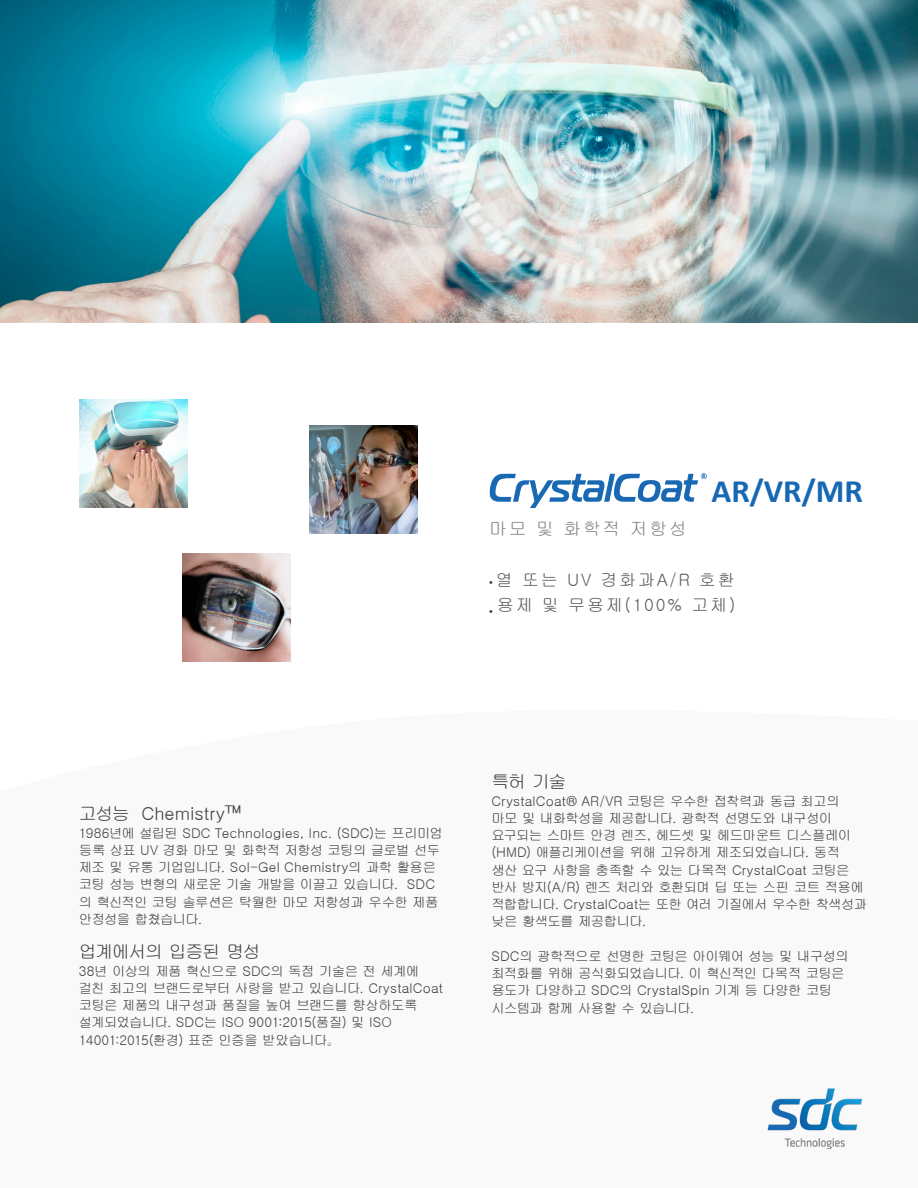
<style>
.page{position:relative;width:918px;height:1188px;background:#fff}
.page>*{position:absolute;margin:0;border:0;box-sizing:border-box;transform-origin:0 0}
.t1{font:700 32.85px "Calibri";color:#1768b4}
.t2{font:18px "Gulim";letter-spacing:-.065em;color:#3e3e3f}
.t3{font:18px "Gulim";letter-spacing:-.005em;color:#3e3e3f}
.t4{font:17.85px "Gulim";letter-spacing:.1em;color:#808285}
.t5{font:17.1px "Gulim";letter-spacing:.1em;color:#57585a}
.t6{font:13.5px/17.2px "Gulim";letter-spacing:-.05em;color:#3e3e3f}
.s1{font-family:"Myriad Pro";font-size:13.5px;color:#3e3e3f}
</style>
<div class="page">
<img style="left:182px;top:554px;width:108px;height:108px">
<img style="left:80px;top:400px;width:108px;height:108px">
<img style="left:310px;top:426px;width:108px;height:108px">
<img style="left:489px;top:473px;width:218px;height:35px">
<img style="left:0;top:0;width:918px;height:323px">
<img style="left:768px;top:1088px;width:95px;height:61px">
<p class="t1" style="left:712px;top:468px;width:153px">AR/VR/MR</p>
<p class="t4" style="left:489px;top:519px;width:199px">마모 및 화학적 저항성</p>
<p class="t5" style="left:489px;top:571px;width:247px"><span class="s1">•</span> 열 또는 UV 경화과A/R 호환</p>
<p class="t5" style="left:489px;top:597px;width:248px"><sub>•</sub> 용제 및 무용제(100% 고체)</p>
<p class="t3" style="left:79px;top:805px;width:164px">고성능 Chemistry™</p>
<p class="t6" style="left:79px;top:824px;width:366px">1986년에 설립된 SDC Technologies, Inc. (SDC)는 프리미엄 등록 상표 UV 경화 마모 및 화학적 저항성 코팅의 글로벌 선두 제조 및 유통 기업입니다. Sol-Gel Chemistry의 과학 활용은 코팅 성능 변형의 새로운 기술 개발을 이끌고 있습니다. SDC 의 혁신적인 코팅 솔루션은 탁월한 마모 저항성과 우수한 제품 안정성을 합쳤습니다.</p>
<p class="t2" style="left:79px;top:943px;width:184px">업계에서의 입증된 명성</p>
<p class="t6" style="left:79px;top:962px;width:366px">38년 이상의 제품 혁신으로 SDC의 독점 기술은 전 세계에 걸친 최고의 브랜드로부터 사랑을 받고 있습니다. CrystalCoat 코팅은 제품의 내구성과 품질을 높여 브랜드를 향상하도록 설계되었습니다. SDC는 ISO 9001:2015(품질) 및 ISO<br>14001:2015(환경) 표준 인증을 받았습니다。</p>
<p class="t2" style="left:491px;top:773px;width:77px">특허 기술</p>
<p class="t6" style="left:491px;top:792px;width:377px">CrystalCoat® AR/VR 코팅은 우수한 접착력과 동급 최고의 마모 및 내화학성을 제공합니다. 광학적 선명도와 내구성이 요구되는 스마트 안경 렌즈, 헤드셋 및 헤드마운트 디스플레이 (HMD) 애플리케이션을 위해 고유하게 제조되었습니다. 동적 생산 요구 사항을 충족할 수 있는 다목적 CrystalCoat 코팅은 반사 방지(A/R) 렌즈 처리와 호환되며 딥 또는 스핀 코트 적용에 적합합니다. CrystalCoat는 또한 여러 기질에서 우수한 착색성과 낮은 황색도를 제공합니다.</p>
<p class="t6" style="left:491px;top:947px;width:359px">SDC의 광학적으로 선명한 코팅은 아이웨어 성능 및 내구성의 최적화를 위해 공식화되었습니다. 이 혁신적인 다목적 코팅은 용도가 다양하고 SDC의 CrystalSpin 기계 등 다양한 코팅 시스템과 함께 사용할 수 있습니다.</p>
</div>
